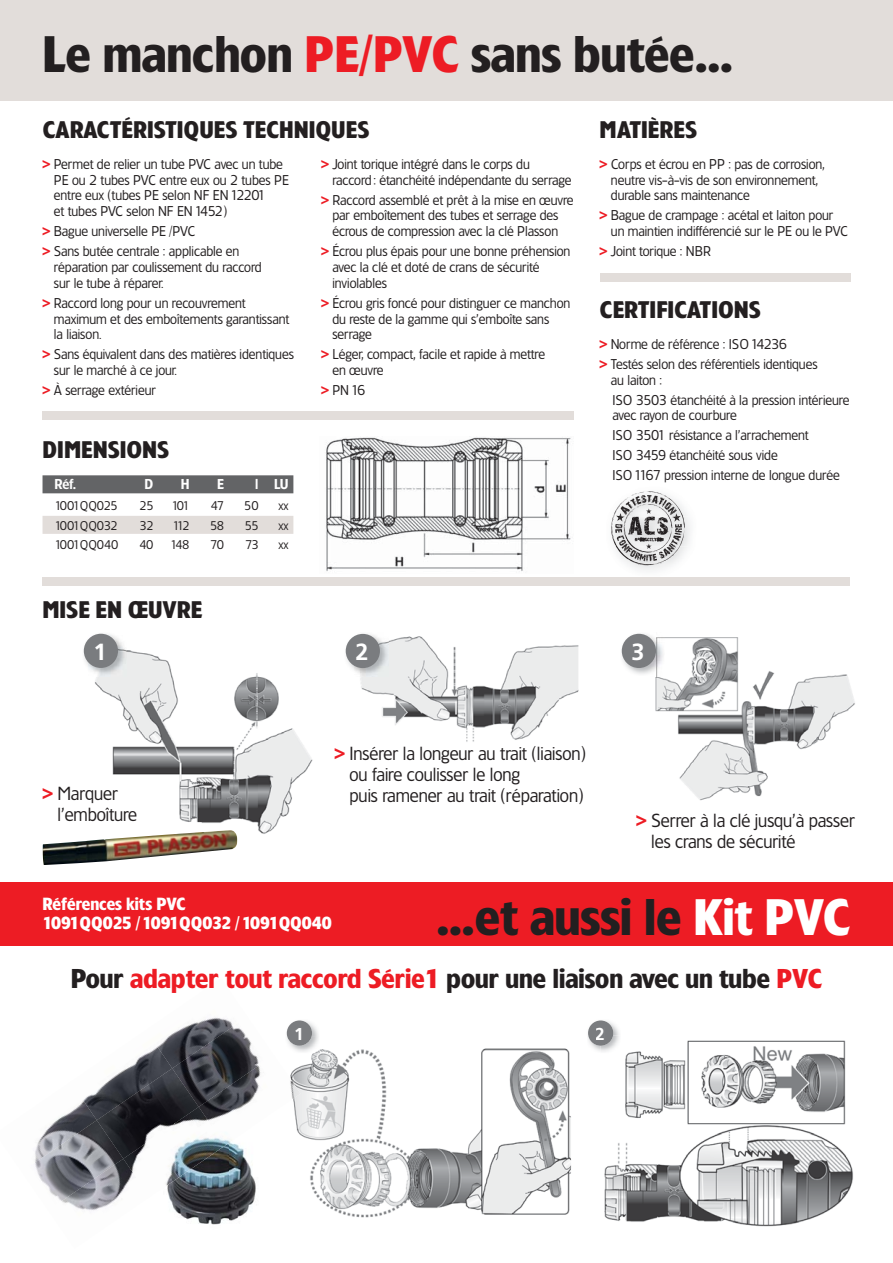
<style>
.page{position:relative;width:893px;height:1263px;background:#fff}
.page>*{position:absolute;margin:0;border:0;box-sizing:border-box;transform-origin:0 0}
.t1{font:700 48px "TF Forever";color:#231f20}
.t2{font:700 25.5px "TF Forever";color:#231f20}
.t3{font:700 23.4px "Frutiger";color:#fff}
.t4{font:700 22.5px "TF Forever";color:#231f20}
.t5{font:18px/21px "TF Forever";color:#231f20}
.t6{font:700 17.25px "Frutiger";color:#fff}
.t7{font:700 16.5px/19.5px "TF Forever";color:#fff}
.t8{font:13.5px/15.8px "TF Forever";color:#231f20}
.t9{font:600 13.5px "TF Forever";color:#fff}
.t10{font:12px "TF Forever";letter-spacing:-.025em;color:#231f20}
.t11{font:12px "TF Forever";color:#231f20}
.s1{color:#ed1c24}
.s2{font-weight:800;color:#ed1c24}
.s3{color:#fff}
</style>
<div class="page">
<img style="left:57px;top:1112px;width:13px;height:8px">
<img style="left:70px;top:1053px;width:76px;height:67px">
<img style="left:146px;top:1034px;width:26px;height:34px">
<img style="left:35px;top:1120px;width:62px;height:66px">
<img style="left:97px;top:1068px;width:75px;height:91px">
<img style="left:172px;top:1017px;width:82px;height:90px">
<img style="left:48px;top:1159px;width:75px;height:52px">
<img style="left:123px;top:1107px;width:76px;height:83px">
<img style="left:199px;top:1055px;width:62px;height:67px">
<img style="left:168px;top:1160px;width:88px;height:65px">
<img style="left:158px;top:1131px;width:88px;height:61px">
<div style="left:0;top:0;width:893px;height:101px;background:#e2ddda"></div>
<div style="left:0;top:882px;width:893px;height:64px;background:#ed1c24"></div>
<div style="left:43px;top:411px;width:531px;height:9px;background:#e2ddda"></div>
<div style="left:600px;top:273px;width:250px;height:9px;background:#e2ddda"></div>
<div style="left:43px;top:577px;width:807px;height:9px;background:#e2ddda"></div>
<img style="left:95px;top:650px;width:218px;height:184px">
<img style="left:83px;top:633px;width:30px;height:32px">
<img style="left:88px;top:636px;width:38px;height:40px">
<div style="left:84px;top:634px;width:34px;height:34px;background:#7a7c7f;border-radius:50%"></div>
<img style="left:360px;top:636px;width:218px;height:106px">
<img style="left:345px;top:633px;width:43px;height:43px">
<div style="left:346px;top:634px;width:34px;height:34px;background:#7a7c7f;border-radius:50%"></div>
<img style="left:655px;top:637px;width:200px;height:164px">
<img style="left:621px;top:633px;width:30px;height:41px">
<img style="left:651px;top:636px;width:13px;height:40px">
<div style="left:622px;top:634px;width:34px;height:34px;background:#7a7c7f;border-radius:50%"></div>
<img style="left:604px;top:1040px;width:249px;height:187px">
<img style="left:613px;top:1024px;width:6px;height:11px">
<img style="left:613px;top:1035px;width:8px;height:18px">
<svg style="left:588px;top:1020px;width:25px;height:33px"></svg>
<div style="left:596px;top:1027px;width:8px;height:13px;background:#7a7c7f"></div>
<img style="left:294px;top:1048px;width:277px;height:170px">
<img style="left:290px;top:1066px;width:11px;height:40px">
<img style="left:291px;top:1037px;width:29px;height:16px">
<svg style="left:287px;top:1020px;width:25px;height:26px"></svg>
<div style="left:295px;top:1027px;width:6px;height:13px;background:#7a7c7f"></div>
<img style="left:630px;top:547px;width:57px;height:23px">
<svg style="left:611px;top:491px;width:74px;height:74px"></svg>
<img style="left:326px;top:437px;width:245px;height:134px">
<div style="left:43px;top:475px;width:250px;height:18px;background:#636466"></div>
<div style="left:43px;top:516px;width:250px;height:18px;background:#e2ddda"></div>
<svg style="left:185px;top:821px;width:22px;height:9px"></svg>
<img style="left:42px;top:830px;width:195px;height:35px">
<h1 class="t1" style="left:43px;top:38px;width:692px">Le manchon <span class="s1">PE/PVC</span> sans butée…</h1>
<h3 class="t4" style="left:43px;top:122px;width:328px">CARACTÉRISTIQUES TECHNIQUES</h3>
<p class="t8" style="left:54px;top:158px;width:237px;text-indent:-11px"><span class="s2">&gt;</span> Permet de relier un tube PVC avec un tube PE ou 2 tubes PVC entre eux ou 2 tubes PE entre eux (tubes PE selon NF EN 12201<br>et tubes PVC selon NF EN 1452)</p>
<p class="t8" style="left:43px;top:223px;width:198px;line-height:20px"><span class="s2">&gt;</span> Bague universelle PE /PVC<br><span class="s2">&gt;</span> Sans butée centrale : applicable en</p>
<p class="t8" style="left:54px;top:261px;width:209px">réparation par coulissement du raccord sur le tube à réparer.</p>
<p class="t8" style="left:54px;top:297px;width:237px;text-indent:-11px"><span class="s2">&gt;</span> Raccord long pour un recouvrement maximum et des emboîtements garantissant la liaison.</p>
<p class="t8" style="left:54px;top:348px;width:242px;text-indent:-11px"><span class="s2">&gt;</span> Sans équivalent dans des matières identiques sur le marché à ce jour.</p>
<p class="t8" style="left:43px;top:384px;width:115px"><span class="s2">&gt;</span> À serrage extérieur</p>
<h3 class="t4" style="left:43px;top:442px;width:128px">DIMENSIONS</h3>
<p class="t9" style="left:55px;top:479px;width:23px">Réf.</p>
<p class="t9" style="left:145px;top:479px;width:10px">D</p>
<p class="t9" style="left:181px;top:479px;width:10px">H</p>
<p class="t9" style="left:217px;top:479px;width:8px">E</p>
<p class="t9" style="left:255px;top:479px;width:35px">l LU</p>
<p class="t10" style="left:55px;top:501px;width:65px">1001QQ025</p>
<p class="t10" style="left:140px;top:501px;width:15px">25</p>
<p class="t10" style="left:171px;top:501px;width:20px">101</p>
<p class="t10" style="left:211px;top:501px;width:15px">47</p>
<p class="t10" style="left:244px;top:501px;width:16px">50</p>
<p class="t10" style="left:278px;top:501px;width:12px">xx</p>
<p class="t10" style="left:55px;top:521px;width:65px">1001QQ032</p>
<p class="t10" style="left:140px;top:521px;width:15px">32</p>
<p class="t10" style="left:172px;top:521px;width:19px">112</p>
<p class="t10" style="left:210px;top:521px;width:15px">58</p>
<p class="t10" style="left:245px;top:521px;width:15px">55</p>
<p class="t10" style="left:278px;top:521px;width:12px">xx</p>
<p class="t11" style="left:55px;top:540px;width:65px">1001QQ040</p>
<p class="t10" style="left:139px;top:540px;width:16px">40</p>
<p class="t10" style="left:170px;top:540px;width:21px">148</p>
<p class="t10" style="left:210px;top:540px;width:15px">70</p>
<p class="t10" style="left:245px;top:540px;width:15px">73</p>
<p class="t10" style="left:278px;top:540px;width:12px">xx</p>
<h3 class="t4" style="left:43px;top:602px;width:161px">MISE EN ŒUVRE</h3>
<p class="t8" style="left:332px;top:158px;width:241px;text-indent:-11px"><span class="s2">&gt;</span> Joint torique intégré dans le corps du raccord : étanchéité indépendante du serrage</p>
<p class="t8" style="left:321px;top:194px;width:254px;text-align:center"><span class="s2">&gt;</span> Raccord assemblé et prêt à la mise en œuvre par emboîtement des tubes et serrage des écrous de compression avec la clé Plasson</p>
<p class="t8" style="left:332px;top:245px;width:239px;text-indent:-11px"><span class="s2">&gt;</span> Écrou plus épais pour une bonne préhension avec la clé et doté de crans de sécurité inviolables</p>
<p class="t8" style="left:332px;top:297px;width:239px;text-indent:-11px"><span class="s2">&gt;</span> Écrou gris foncé pour distinguer ce manchon du reste de la gamme qui s’emboîte sans serrage</p>
<p class="t8" style="left:332px;top:348px;width:214px;text-indent:-11px"><span class="s2">&gt;</span> Léger, compact, facile et rapide à mettre en œuvre</p>
<p class="t8" style="left:321px;top:384px;width:46px"><span class="s2">&gt;</span> PN 16</p>
<h3 class="t4" style="left:600px;top:122px;width:99px">MATIÈRES</h3>
<p class="t8" style="left:611px;top:158px;width:215px;text-indent:-11px"><span class="s2">&gt;</span> Corps et écrou en PP : pas de corrosion, neutre vis-à-vis de son environnement, durable sans maintenance</p>
<p class="t8" style="left:611px;top:209px;width:239px;text-indent:-11px"><span class="s2">&gt;</span> Bague de crampage : acétal et laiton pour un maintien indifférencié sur le PE ou le PVC</p>
<p class="t8" style="left:600px;top:245px;width:113px"><span class="s2">&gt;</span> Joint torique : NBR</p>
<h3 class="t4" style="left:600px;top:302px;width:163px">CERTIFICATIONS</h3>
<p class="t8" style="left:600px;top:336px;width:219px;line-height:20px"><span class="s2">&gt;</span> Norme de référence : ISO 14236<br><span class="s2">&gt;</span> Testés selon des référentiels identiques</p>
<p class="t8" style="left:611px;top:371px;width:240px;line-height:20px">au laiton :<br>ISO 3503 étanchéité à la pression intérieure</p>
<p class="t8" style="left:612px;top:407px;width:229px;line-height:20px">avec rayon de courbure<br>ISO 3501 résistance a l’arrachement<br>ISO 3459 étanchéité sous vide<br>ISO 1167 pression interne de longue durée</p>
<h3 class="t3" style="left:94px;top:642px;width:14px">1</h3>
<h3 class="t3" style="left:356px;top:642px;width:14px">2</h3>
<h3 class="t3" style="left:632px;top:642px;width:14px">3</h3>
<h3 class="t5" style="left:58px;top:786px;width:81px;text-indent:-15px"><span class="s2">&gt;</span> Marquer l’emboîture</h3>
<h3 class="t5" style="left:349px;top:745px;width:238px;text-indent:-15px"><span class="s2">&gt;</span> Insérer la longeur au trait (liaison) ou faire coulisser le long<br>puis ramener au trait (réparation)</h3>
<h3 class="t5" style="left:651px;top:812px;width:205px;text-indent:-15px"><span class="s2">&gt;</span> Serrer à la clé jusqu’à passer les crans de sécurité</h3>
<p class="t7" style="left:43px;top:896px;width:291px">Références kits PVC<br>1091QQ025 / 1091QQ032 / 1091QQ040</p>
<h1 class="t1" style="left:436px;top:901px;width:416px">…et aussi le <span class="s3">Kit PVC</span></h1>
<h2 class="t2" style="left:71px;top:970px;width:753px">Pour <span class="s1">adapter tout raccord Série 1</span> pour une liaison avec un tube <span class="s1">PVC</span></h2>
<p class="t6" style="left:294px;top:1027px;width:11px">1</p>
<p class="t6" style="left:595px;top:1027px;width:11px">2</p>
</div>
